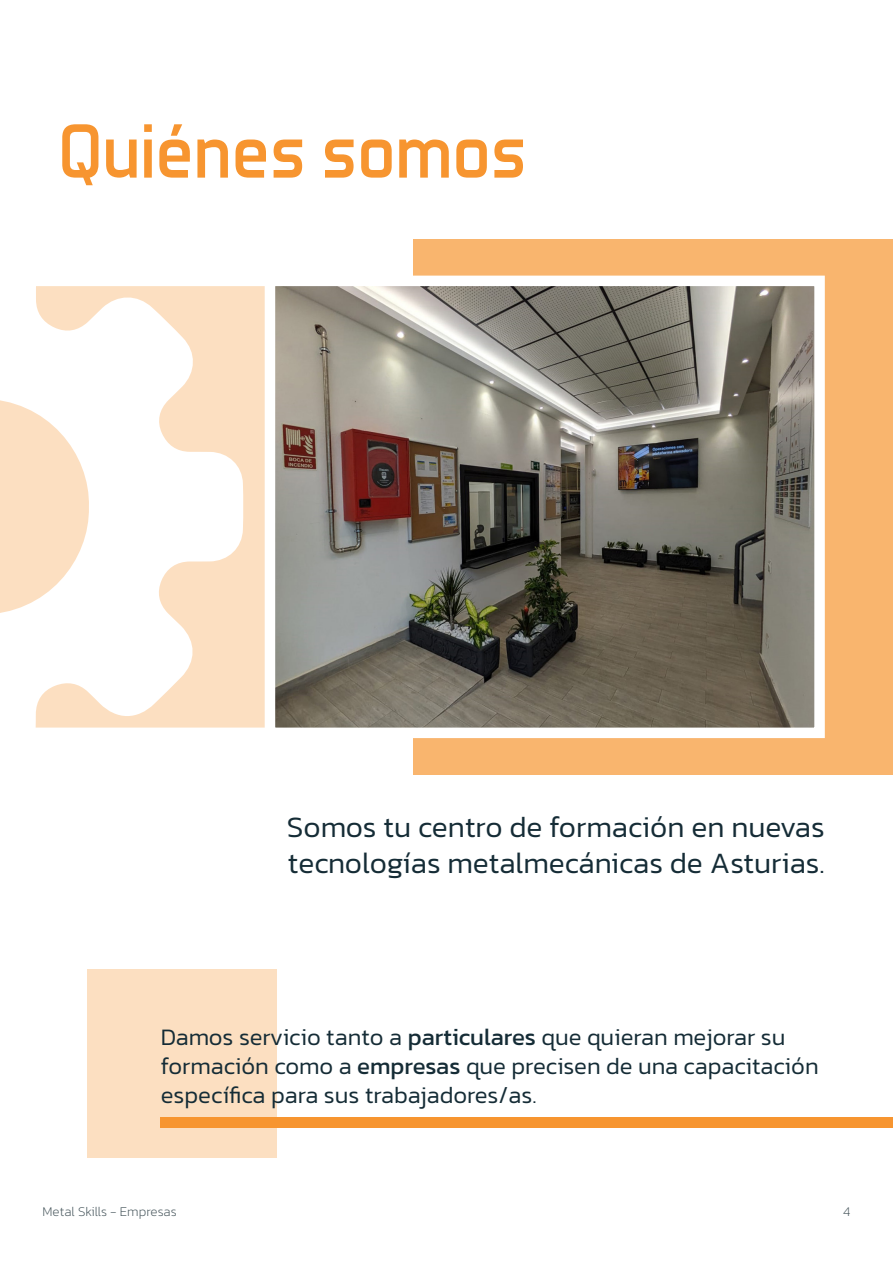
<style>
.page{position:relative;width:893px;height:1263px;background:#fff}
.page>*{position:absolute;margin:0;border:0;box-sizing:border-box;transform-origin:0 0}
.t1{font:78px "Aero Matics";color:#f79530}
.t2{font:300 30px/36px "Kanit";color:#152c36}
.t3{font:300 24px/28.8px "Kanit";color:#152c36}
.t4{font:200 13.5px "Kanit";color:#47565c}
.s1{font-weight:400}
</style>
<div class="page">
<div style="left:414px;top:239px;width:479px;height:535px;background:#f9b56e"></div>
<div style="left:0;top:400px;width:36px;height:213px;background:#fcdfc1"></div>
<svg style="left:36px;top:286px;width:223px;height:441px"></svg>
<div style="left:87px;top:969px;width:190px;height:189px;background:#fcdfc1"></div>
<svg style="left:259px;top:270px;width:566px;height:473px;background:#888277"></svg>
<div style="left:161px;top:1117px;width:732px;height:10px;background:#f79530"></div>
<h1 class="t1" style="left:58px;top:105px;width:470px">Quiénes somos</h1>
<p class="t2" style="left:287px;top:808px;width:540px">Somos tu centro de formación en nuevas tecnologías metalmecánicas de Asturias.</p>
<p class="t3" style="left:161px;top:1023px;width:659px">Damos servicio tanto a <span class="s1">particulares</span> que quieran mejorar su formación como a <span class="s1">empresas</span> que precisen de una capacitación específica para sus trabajadores/as.</p>
<p class="t4" style="left:43px;top:1202px;width:136px">Metal Skills - Empresas</p>
<p class="t4" style="left:843px;top:1202px;width:9px">4</p>
</div>
